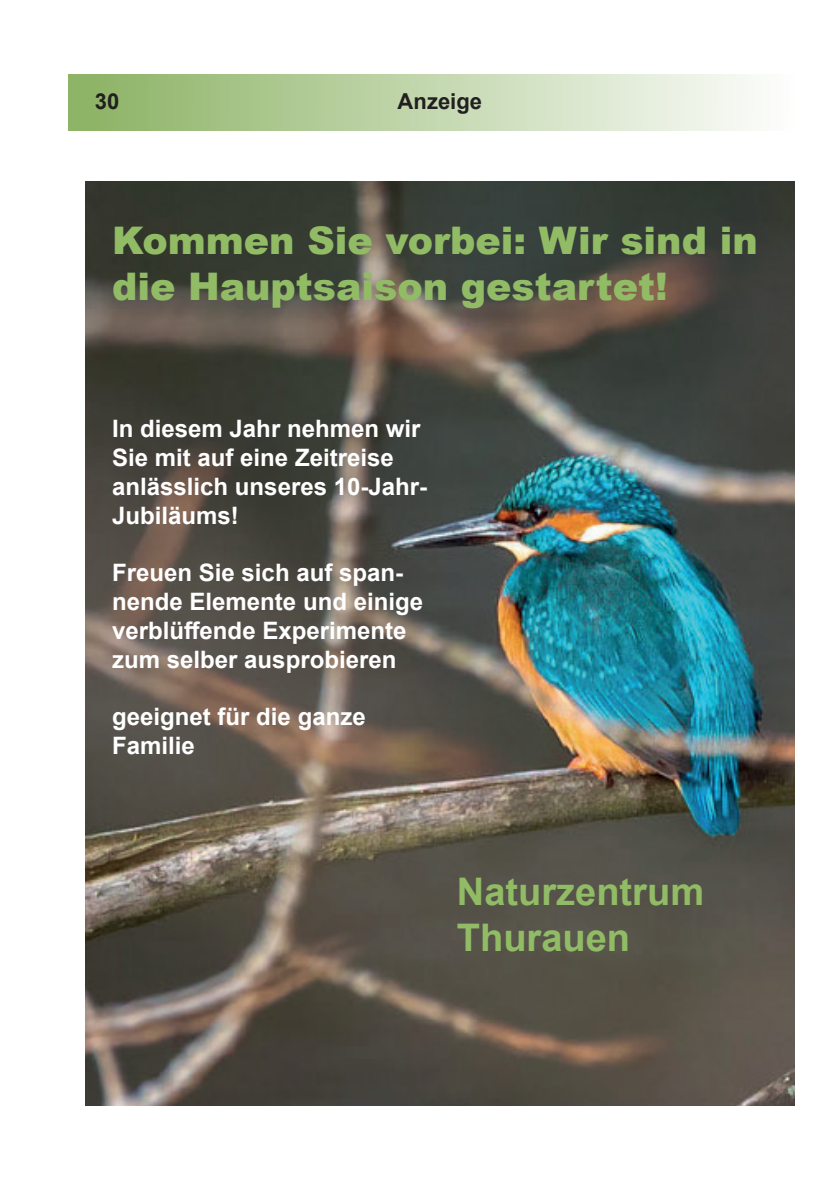
<style>
.page{position:relative;width:840px;height:1191px;background:#fff}
.page>*{position:absolute;margin:0;border:0;box-sizing:border-box;transform-origin:0 0}
.t1{font:900 38px/45.6px "Arial";color:#91bc65}
.t2{font:700 38px/45.6px "Arial";color:#91bc65}
.t3{font:700 24px/28.8px "Arial";color:#fff}
.t4{font:700 22px "Arial";color:#231f20}
</style>
<div class="page">
<div style="left:68px;top:74px;width:726px;height:56px;background:linear-gradient(to right,#8ab262,#fdfefd)"></div>
<img style="left:85px;top:181px;width:709px;height:925px">
<p class="t4" style="left:95px;top:86px;width:26px">30</p>
<p class="t4" style="left:397px;top:86px;width:86px">Anzeige</p>
<h1 class="t1" style="left:112px;top:216px;width:646px">Kommen Sie vorbei: Wir sind in die Hauptsaison gestartet!</h1>
<p class="t3" style="left:112px;top:414px;width:316px">In diesem Jahr nehmen wir<br>Sie mit auf eine Zeitreise anlässlich unseres 10-Jahr-<br>Jubiläums!</p>
<p class="t3" style="left:112px;top:558px;width:312px">Freuen Sie sich auf span&shy;nende Elemente und einige verblüffende Experimente zum selber ausprobieren</p>
<p class="t3" style="left:112px;top:702px;width:255px">geeignet für die ganze<br>Familie</p>
<h1 class="t2" style="left:456px;top:869px;width:248px">Naturzentrum<br>Thurauen</h1>
</div>
